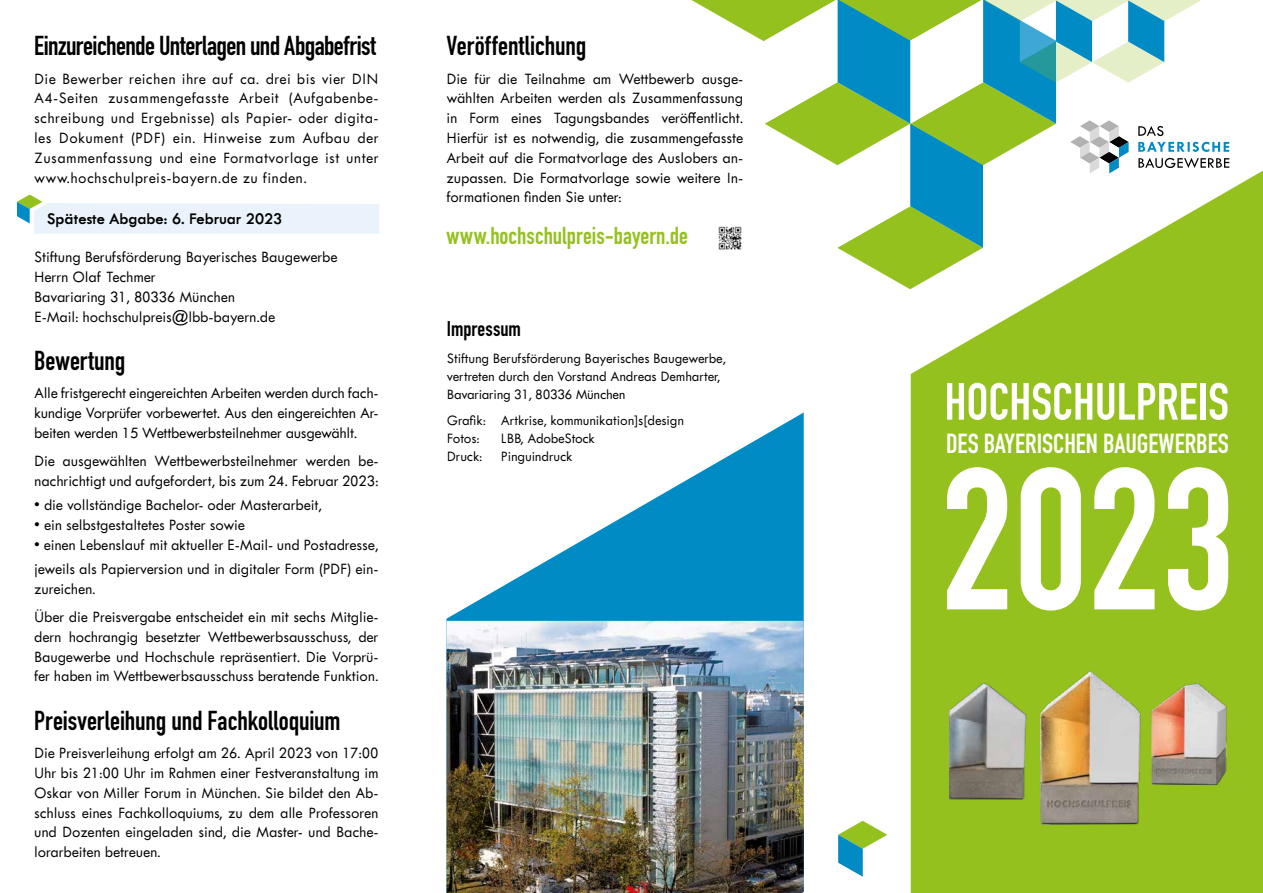
<style>
.page{position:relative;width:1263px;height:893px;background:#fff}
.page>*{position:absolute;margin:0;border:0;box-sizing:border-box;transform-origin:0 0}
.t1{font:198px "DIN Engschrift LT Pro";color:#fff}
.t2{font:51.45px "DIN Engschrift LT Pro";color:#fff}
.t3{font:27.15px "DIN Engschrift LT Pro";color:#fff}
.t4{font:27px "DIN Engschrift LT Pro";letter-spacing:-.005em;color:#000}
.t5{font:27px "DIN Engschrift LT Pro";letter-spacing:-.025em;color:#000}
.t6{font:24px "DIN Engschrift LT Pro";color:#95c11f}
.t7{font:21px "DIN Engschrift LT Pro";letter-spacing:-.005em;color:#000}
.t8{font:500 16.5px/19.8px "Tw Cen MT Std Semi";color:#000;text-align:justify}
.t9{font:600 16.5px "Tw Cen MT Std";color:#000}
.t10{font:500 15px/18px "Tw Cen MT Std Semi";color:#000}
</style>
<div class="page">
<div style="left:911px;top:166px;width:352px;height:727px;background:#95c11f"></div>
<svg style="left:691px;top:0;width:538px;height:332px"></svg>
<img style="left:718px;top:226px;width:24px;height:24px">
<svg style="left:838px;top:820px;width:49px;height:57px"></svg>
<svg style="left:446px;top:412px;width:358px;height:481px"></svg>
<img style="left:447px;top:621px;width:357px;height:272px">
<svg style="left:17px;top:194px;width:362px;height:40px"></svg>
<img style="left:950px;top:669px;width:284px;height:156px">
<h3 class="t5" style="left:34px;top:30px;width:343px">Einzureichende Unterlagen und Abgabefrist</h3>
<p class="t8" style="left:34px;top:69px;width:346px">Die Bewerber reichen ihre auf ca. drei bis vier DIN A4-Seiten zusammengefasste Arbeit (Aufgabenbe&shy;schreibung und Ergebnisse) als Papier- oder digita&shy;les Dokument (PDF) ein. Hinweise zum Aufbau der Zusammenfassung und eine Formatvorlage ist unter www.hochschulpreis-bayern.de zu finden.</p>
<p class="t9" style="left:47px;top:210px;width:237px">Späteste Abgabe: 6. Februar 2023</p>
<p class="t8" style="left:34px;top:247px;width:305px;text-align:left">Stiftung Berufsförderung Bayerisches Baugewerbe Herrn Olaf Techmer<br>Bavariaring 31, 80336 München<br>E-Mail: hochschulpreis@lbb-bayern.de</p>
<h3 class="t4" style="left:34px;top:345px;width:93px">Bewertung</h3>
<p class="t8" style="left:34px;top:384px;width:346px">Alle fristgerecht eingereichten Arbeiten werden durch fach&shy;kundige Vorprüfer vorbewertet. Aus den eingereichten Ar&shy;beiten werden 15 Wettbewerbsteilnehmer ausgewählt.</p>
<p class="t8" style="left:34px;top:451px;width:346px">Die ausgewählten Wettbewerbsteilnehmer werden be&shy;nachrichtigt und aufgefordert, bis zum 24. Februar 2023:</p>
<p class="t8" style="left:34px;top:495px;width:289px">• die vollständige Bachelor- oder Masterarbeit,</p>
<p class="t8" style="left:34px;top:515px;width:212px">• ein selbstgestaltetes Poster sowie</p>
<p class="t8" style="left:34px;top:533px;width:346px;line-height:24px">• einen Lebenslauf mit aktueller E-Mail- und Postadresse, jeweils als Papierversion und in digitaler Form (PDF) ein-</p>
<p class="t8" style="left:34px;top:574px;width:346px;line-height:28.3px">zureichen.<br>Über die Preisvergabe entscheidet ein mit sechs Mitglie-</p>
<p class="t8" style="left:34px;top:627px;width:346px">dern hochrangig besetzter Wettbewerbsausschuss, der Baugewerbe und Hochschule repräsentiert. Die Vorprü&shy;fer haben im Wettbewerbsausschuss beratende Funktion.</p>
<h3 class="t4" style="left:34px;top:705px;width:308px">Preisverleihung und Fachkolloquium</h3>
<p class="t8" style="left:34px;top:743px;width:346px">Die Preisverleihung erfolgt am 26. April 2023 von 17:00<br>Uhr bis 21:00 Uhr im Rahmen einer Festveranstaltung im Oskar von Miller Forum in München. Sie bildet den Ab&shy;schluss eines Fachkolloquiums, zu dem alle Professoren und Dozenten eingeladen sind, die Master- und Bache&shy;lorarbeiten betreuen.</p>
<h3 class="t4" style="left:446px;top:30px;width:141px">Veröffentlichung</h3>
<p class="t8" style="left:446px;top:69px;width:298px">Die für die Teilnahme am Wettbewerb ausge&shy;wählten Arbeiten werden als Zusammenfassung in Form eines Tagungsbandes veröffentlicht.<br>Hierfür ist es notwendig, die zusammengefasste Arbeit auf die Formatvorlage des Auslobers an&shy;zupassen. Die Formatvorlage sowie weitere In&shy;formationen finden Sie unter:</p>
<h3 class="t6" style="left:446px;top:222px;width:243px">www.hochschulpreis-bayern.de</h3>
<p class="t7" style="left:447px;top:316px;width:75px">Impressum</p>
<p class="t10" style="left:447px;top:349px;width:280px">Stiftung Berufsförderung Bayerisches Baugewerbe, vertreten durch den Vorstand Andreas Demharter,<br>Bavariaring 31, 80336 München</p>
<p class="t10" style="left:447px;top:411px;width:239px">Grafik: Artkrise, kommunikation]s[design<br>Fotos:</p>
<p class="t10" style="left:447px;top:429px;width:149px;text-indent:54px">LBB, AdobeStock<br>Druck: Pinguindruck</p>
<h2 class="t2" style="left:944px;top:371px;width:286px">HOCHSCHULPREIS</h2>
<h3 class="t3" style="left:946px;top:428px;width:284px">DES BAYERISCHEN BAUGEWERBES</h3>
<h1 class="t1" style="left:940px;top:424px;width:296px">2023</h1>
</div>
